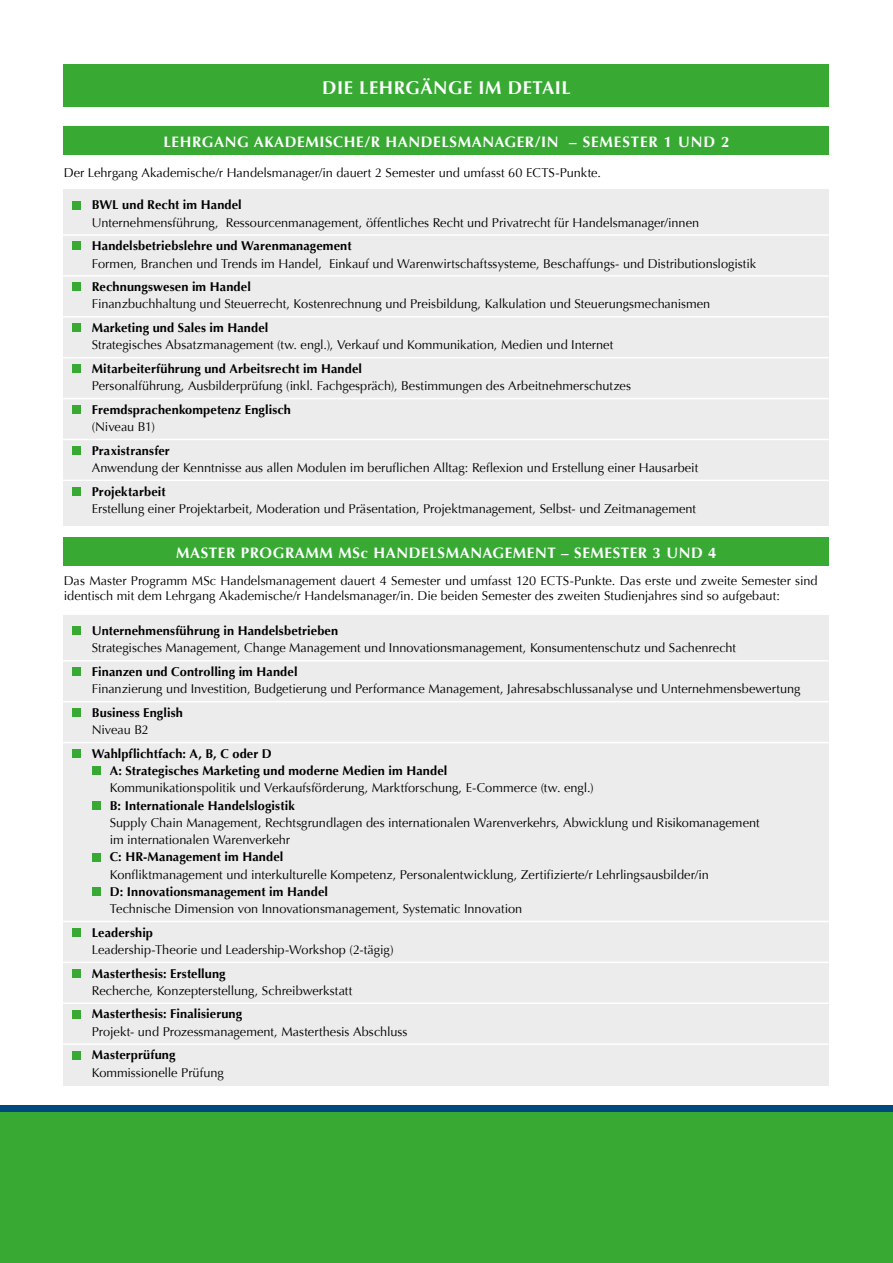
<style>
.page{position:relative;width:893px;height:1263px;background:#fff}
.page>*{position:absolute;margin:0;border:0;box-sizing:border-box;transform-origin:0 0}
.t1{font:700 18.45px "Optima";letter-spacing:.03em;color:#fff}
.t2{font:700 15.15px "Optima";letter-spacing:.04em;color:#fff}
.t3{font:12.75px/17.2px "Optima";color:#000}
.t4{font:700 12.75px/17.2px "Optima";letter-spacing:.01em;color:#000}
</style>
<div class="page">
<div style="left:0;top:1108px;width:893px;height:155px;background:#38aa34"></div>
<div style="left:64px;top:64px;width:765px;height:42px;background:#38aa34"></div>
<div style="left:64px;top:126px;width:765px;height:28px;background:#38aa34"></div>
<div style="left:64px;top:537px;width:765px;height:28px;background:#38aa34"></div>
<div style="left:64px;top:189px;width:765px;height:337px;background:#ececed"></div>
<hr style="left:60px;top:234px;width:773px;height:2px;background:#fff">
<hr style="left:60px;top:275px;width:773px;height:2px;background:#fff">
<hr style="left:60px;top:316px;width:773px;height:2px;background:#fff">
<hr style="left:60px;top:357px;width:773px;height:1px;background:#fff">
<hr style="left:60px;top:398px;width:773px;height:1px;background:#fff">
<hr style="left:60px;top:439px;width:773px;height:1px;background:#fff">
<hr style="left:60px;top:480px;width:773px;height:1px;background:#fff">
<div style="left:72px;top:201px;width:9px;height:8px;background:#38aa34"></div>
<div style="left:72px;top:242px;width:9px;height:8px;background:#38aa34"></div>
<div style="left:72px;top:283px;width:9px;height:8px;background:#38aa34"></div>
<div style="left:72px;top:323px;width:9px;height:9px;background:#38aa34"></div>
<div style="left:72px;top:364px;width:9px;height:9px;background:#38aa34"></div>
<div style="left:72px;top:405px;width:9px;height:9px;background:#38aa34"></div>
<div style="left:72px;top:446px;width:9px;height:9px;background:#38aa34"></div>
<div style="left:72px;top:487px;width:9px;height:8px;background:#38aa34"></div>
<div style="left:64px;top:615px;width:765px;height:471px;background:#ececed"></div>
<hr style="left:60px;top:660px;width:773px;height:1px;background:#fff">
<hr style="left:60px;top:701px;width:773px;height:1px;background:#fff">
<hr style="left:60px;top:742px;width:773px;height:1px;background:#fff">
<hr style="left:60px;top:921px;width:773px;height:1px;background:#fff">
<hr style="left:60px;top:961px;width:773px;height:2px;background:#fff">
<hr style="left:60px;top:1002px;width:773px;height:2px;background:#fff">
<hr style="left:60px;top:1043px;width:773px;height:2px;background:#fff">
<div style="left:72px;top:627px;width:9px;height:8px;background:#38aa34"></div>
<div style="left:72px;top:667px;width:9px;height:9px;background:#38aa34"></div>
<div style="left:72px;top:708px;width:9px;height:9px;background:#38aa34"></div>
<div style="left:72px;top:749px;width:9px;height:9px;background:#38aa34"></div>
<div style="left:92px;top:766px;width:8px;height:9px;background:#38aa34"></div>
<div style="left:92px;top:801px;width:8px;height:8px;background:#38aa34"></div>
<div style="left:92px;top:853px;width:8px;height:8px;background:#38aa34"></div>
<div style="left:92px;top:887px;width:8px;height:9px;background:#38aa34"></div>
<div style="left:72px;top:928px;width:9px;height:9px;background:#38aa34"></div>
<div style="left:72px;top:969px;width:9px;height:8px;background:#38aa34"></div>
<div style="left:72px;top:1010px;width:9px;height:8px;background:#38aa34"></div>
<div style="left:72px;top:1051px;width:9px;height:8px;background:#38aa34"></div>
<div style="left:0;top:1105px;width:893px;height:6px;background:#00487e"></div>
<h1 class="t1" style="left:322px;top:77px;width:250px">DIE LEHRGÄNGE IM DETAIL</h1>
<p class="t2" style="left:163px;top:133px;width:568px">LEHRGANG AKADEMISCHE/R HANDELSMANAGER/IN – SEMESTER 1 UND 2</p>
<p class="t3" style="left:64px;top:164px;width:539px">Der Lehrgang Akademische/r Handelsmanager/in dauert 2 Semester und umfasst 60 ECTS-Punkte.</p>
<p class="t4" style="left:92px;top:197px;width:152px">BWL und Recht im Handel</p>
<p class="t3" style="left:92px;top:214px;width:609px">Unternehmensführung, Ressourcenmanagement, öffentliches Recht und Privatrecht für Handelsmanager/innen</p>
<p class="t4" style="left:92px;top:237px;width:261px">Handelsbetriebslehre und Warenmanagement</p>
<p class="t3" style="left:92px;top:255px;width:666px">Formen, Branchen und Trends im Handel, Einkauf und Warenwirtschaftssysteme, Beschaffungs- und Distributionslogistik</p>
<p class="t4" style="left:92px;top:278px;width:161px">Rechnungswesen im Handel</p>
<p class="t3" style="left:92px;top:296px;width:620px">Finanzbuchhaltung und Steuerrecht, Kostenrechnung und Preisbildung, Kalkulation und Steuerungsmechanismen</p>
<p class="t4" style="left:92px;top:319px;width:178px">Marketing und Sales im Handel</p>
<p class="t3" style="left:92px;top:336px;width:523px">Strategisches Absatzmanagement (tw. engl.), Verkauf und Kommunikation, Medien und Internet</p>
<p class="t4" style="left:92px;top:360px;width:272px">Mitarbeiterführung und Arbeitsrecht im Handel</p>
<p class="t3" style="left:92px;top:377px;width:541px">Personalführung, Ausbilderprüfung (inkl. Fachgespräch), Bestimmungen des Arbeitnehmerschutzes</p>
<p class="t4" style="left:92px;top:401px;width:201px">Fremdsprachenkompetenz Englisch</p>
<p class="t3" style="left:92px;top:418px;width:65px">(Niveau B1)</p>
<p class="t4" style="left:92px;top:442px;width:80px">Praxistransfer</p>
<p class="t3" style="left:92px;top:459px;width:608px">Anwendung der Kenntnisse aus allen Modulen im beruflichen Alltag: Reflexion und Erstellung einer Hausarbeit</p>
<p class="t4" style="left:92px;top:483px;width:75px">Projektarbeit</p>
<p class="t3" style="left:92px;top:500px;width:606px">Erstellung einer Projektarbeit, Moderation und Präsentation, Projektmanagement, Selbst- und Zeitmanagement</p>
<p class="t2" style="left:176px;top:544px;width:542px">MASTER PROGRAMM MSc HANDELSMANAGEMENT – SEMESTER 3 UND 4</p>
<p class="t3" style="left:64px;top:574px;width:755px;line-height:15px">Das Master Programm MSc Handelsmanagement dauert 4 Semester und umfasst 120 ECTS-Punkte. Das erste und zweite Semester sind identisch mit dem Lehrgang Akademische/r Handelsmanager/in. Die beiden Semester des zweiten Studienjahres sind so aufgebaut:</p>
<p class="t4" style="left:92px;top:622px;width:248px">Unternehmensführung in Handelsbetrieben</p>
<p class="t3" style="left:92px;top:640px;width:646px">Strategisches Management, Change Management und Innovationsmanagement, Konsumentenschutz und Sachenrecht</p>
<p class="t4" style="left:92px;top:663px;width:207px">Finanzen und Controlling im Handel</p>
<p class="t3" style="left:92px;top:680px;width:710px">Finanzierung und Investition, Budgetierung und Performance Management, Jahresabschlussanalyse und Unternehmensbewertung</p>
<p class="t4" style="left:92px;top:704px;width:93px">Business English</p>
<p class="t3" style="left:92px;top:721px;width:59px">Niveau B2</p>
<p class="t4" style="left:110px;top:745px;width:339px;text-indent:-18px">Wahlpflichtfach: A, B, C oder D<br>A: Strategisches Marketing und moderne Medien im Handel</p>
<p class="t3" style="left:110px;top:779px;width:485px">Kommunikationspolitik und Verkaufsförderung, Marktforschung, E-Commerce (tw. engl.)</p>
<p class="t4" style="left:110px;top:797px;width:186px">B: Internationale Handelslogistik</p>
<p class="t3" style="left:110px;top:814px;width:651px">Supply Chain Management, Rechtsgrundlagen des internationalen Warenverkehrs, Abwicklung und Risikomanagement im internationalen Warenverkehr</p>
<p class="t4" style="left:110px;top:848px;width:175px">C: HR-Management im Handel</p>
<p class="t3" style="left:110px;top:866px;width:601px">Konfliktmanagement und interkulturelle Kompetenz, Personalentwicklung, Zertifizierte/r Lehrlingsausbilder/in</p>
<p class="t4" style="left:110px;top:883px;width:220px">D: Innovationsmanagement im Handel</p>
<p class="t3" style="left:110px;top:900px;width:414px">Technische Dimension von Innovationsmanagement, Systematic Innovation</p>
<p class="t4" style="left:92px;top:924px;width:63px">Leadership</p>
<p class="t3" style="left:92px;top:941px;width:303px">Leadership-Theorie und Leadership-Workshop (2-tägig)</p>
<p class="t4" style="left:92px;top:965px;width:135px">Masterthesis: Erstellung</p>
<p class="t3" style="left:92px;top:982px;width:262px">Recherche, Konzepterstellung, Schreibwerkstatt</p>
<p class="t4" style="left:92px;top:1006px;width:152px">Masterthesis: Finalisierung</p>
<p class="t3" style="left:92px;top:1023px;width:317px">Projekt- und Prozessmanagement, Masterthesis Abschluss</p>
<p class="t4" style="left:92px;top:1046px;width:85px">Masterprüfung</p>
<p class="t3" style="left:92px;top:1064px;width:134px">Kommissionelle Prüfung</p>
</div>
